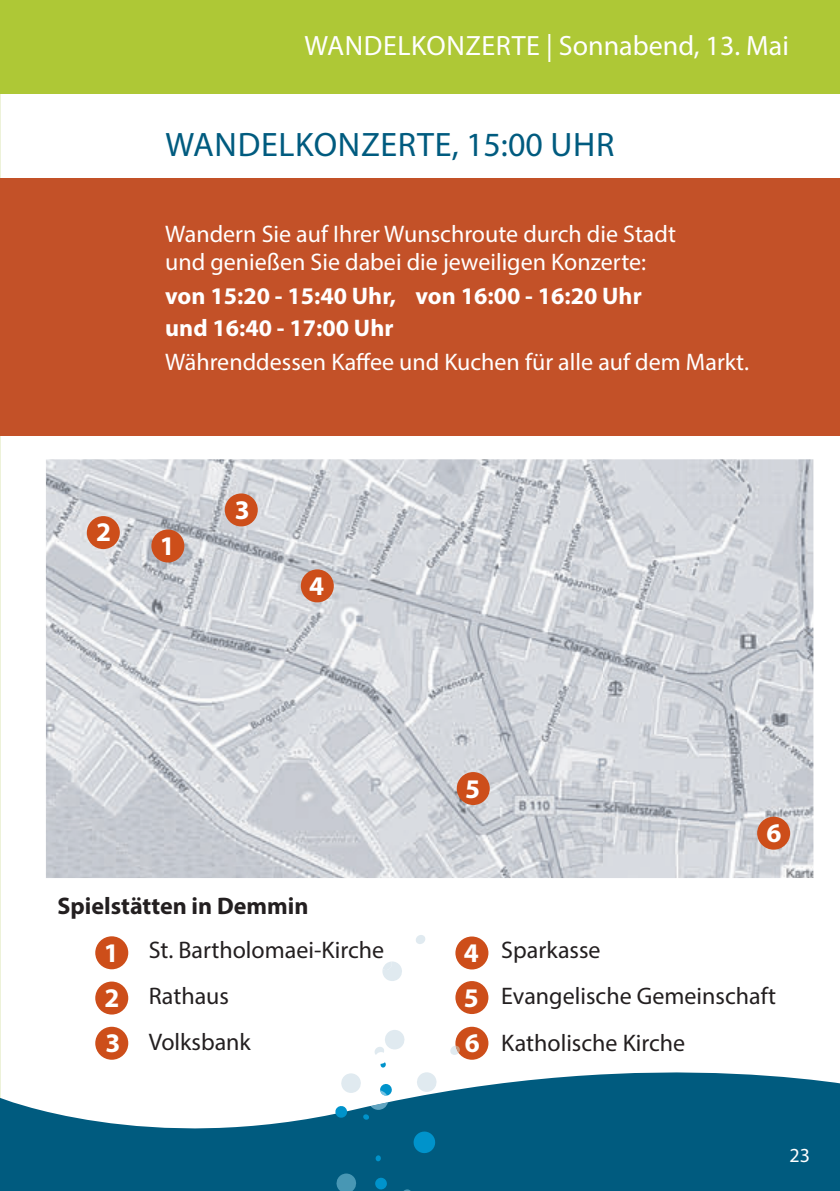
<style>
.page{position:relative;width:840px;height:1191px;background:#fff}
.page>*{position:absolute;margin:0;border:0;box-sizing:border-box;transform-origin:0 0}
.t1{font:34px "Myriad Pro";letter-spacing:.02em;color:#005b7f}
.t2{font:28px "Myriad Pro";letter-spacing:.005em;color:#fff}
.t3{font:700 27px/45.4px "Myriad Pro";color:#fff}
.t4{font:24px/28px "Myriad Pro";color:#fff}
.t5{font:24px/46px "Myriad Pro";color:#231f20}
.t6{font:700 24px/32px "Myriad Pro";color:#fff}
.t7{font:700 24px "Myriad Pro";color:#231f20}
.t8{font:20px "Myriad Pro";color:#fff}
</style>
<div class="page">
<img style="left:0;top:91px;width:1px;height:1039px">
<svg style="left:0;top:1038px;width:839px;height:153px;fill:#005b7f"></svg>
<div style="left:0;top:0;width:839px;height:93px;background:#aec836"></div>
<div style="left:0;top:179px;width:839px;height:257px;background:#c35128"></div>
<div style="left:455px;top:936px;width:33px;height:33px;background:#cd4e1a;border-radius:50%"></div>
<div style="left:95px;top:936px;width:33px;height:33px;background:#cd4e1a;border-radius:50%"></div>
<div style="left:95px;top:981px;width:33px;height:33px;background:#cd4e1a;border-radius:50%"></div>
<div style="left:95px;top:1026px;width:33px;height:33px;background:#cd4e1a;border-radius:50%"></div>
<div style="left:455px;top:981px;width:33px;height:33px;background:#cd4e1a;border-radius:50%"></div>
<div style="left:455px;top:1026px;width:33px;height:33px;background:#cd4e1a;border-radius:50%"></div>
<svg style="left:46px;top:459px;width:768px;height:419px;background:#cfd2d7"></svg>
<svg style="left:374px;top:1177px;width:13px;height:12px"></svg>
<svg style="left:375px;top:1155px;width:6px;height:6px"></svg>
<svg style="left:413px;top:1130px;width:22px;height:23px"></svg>
<svg style="left:401px;top:1189px;width:11px;height:2px"></svg>
<svg style="left:335px;top:1173px;width:22px;height:18px"></svg>
<svg style="left:382px;top:961px;width:20px;height:20px"></svg>
<svg style="left:416px;top:935px;width:9px;height:9px"></svg>
<svg style="left:449px;top:1045px;width:11px;height:10px"></svg>
<svg style="left:334px;top:1030px;width:103px;height:90px"></svg>
<div style="left:151px;top:529px;width:33px;height:33px;background:#cd4e1a;border-radius:50%"></div>
<div style="left:456px;top:772px;width:33px;height:33px;background:#cd4e1a;border-radius:50%"></div>
<div style="left:756px;top:816px;width:33px;height:33px;background:#cd4e1a;border-radius:50%"></div>
<div style="left:87px;top:516px;width:33px;height:33px;background:#cd4e1a;border-radius:50%"></div>
<div style="left:225px;top:493px;width:32px;height:33px;background:#cd4e1a;border-radius:50%"></div>
<div style="left:300px;top:569px;width:33px;height:33px;background:#cd4e1a;border-radius:50%"></div>
<p class="t2" style="left:304px;top:28px;width:485px">WANDELKONZERTE | Sonnabend, 13. Mai</p>
<h1 class="t1" style="left:165px;top:124px;width:450px">WANDELKONZERTE, 15:00 UHR</h1>
<p class="t4" style="left:165px;top:219px;width:512px">Wandern Sie auf Ihrer Wunschroute durch die Stadt und genießen Sie dabei die jeweiligen Konzerte:</p>
<p class="t6" style="left:165px;top:279px;width:478px">von 15:20 - 15:40 Uhr, von 16:00 - 16:20 Uhr und 16:40 - 17:00 Uhr</p>
<p class="t4" style="left:165px;top:347px;width:585px">Währenddessen Kaffee und Kuchen für alle auf dem Markt.</p>
<p class="t3" style="left:96px;top:508px;width:16px">2</p>
<p class="t3" style="left:160px;top:522px;width:16px">1</p>
<p class="t3" style="left:235px;top:486px;width:16px">3</p>
<p class="t3" style="left:309px;top:562px;width:16px">4</p>
<p class="t7" style="left:58px;top:890px;width:252px">Spielstätten in Demmin</p>
<p class="t3" style="left:465px;top:765px;width:16px">5</p>
<p class="t3" style="left:766px;top:809px;width:16px">6</p>
<p class="t5" style="left:149px;top:927px;width:237px">St. Bartholomaei-Kirche<br>Rathaus<br>Volksbank</p>
<p class="t5" style="left:501px;top:927px;width:276px">Sparkasse<br>Evangelische Gemeinschaft<br>Katholische Kirche</p>
<p class="t3" style="left:104px;top:928px;width:16px">1</p>
<p class="t3" style="left:463px;top:929px;width:16px">4</p>
<p class="t3" style="left:105px;top:974px;width:17px">2<br>3</p>
<p class="t3" style="left:463px;top:974px;width:18px">5<br>6</p>
<p class="t8" style="left:789px;top:1143px;width:22px">23</p>
</div>
